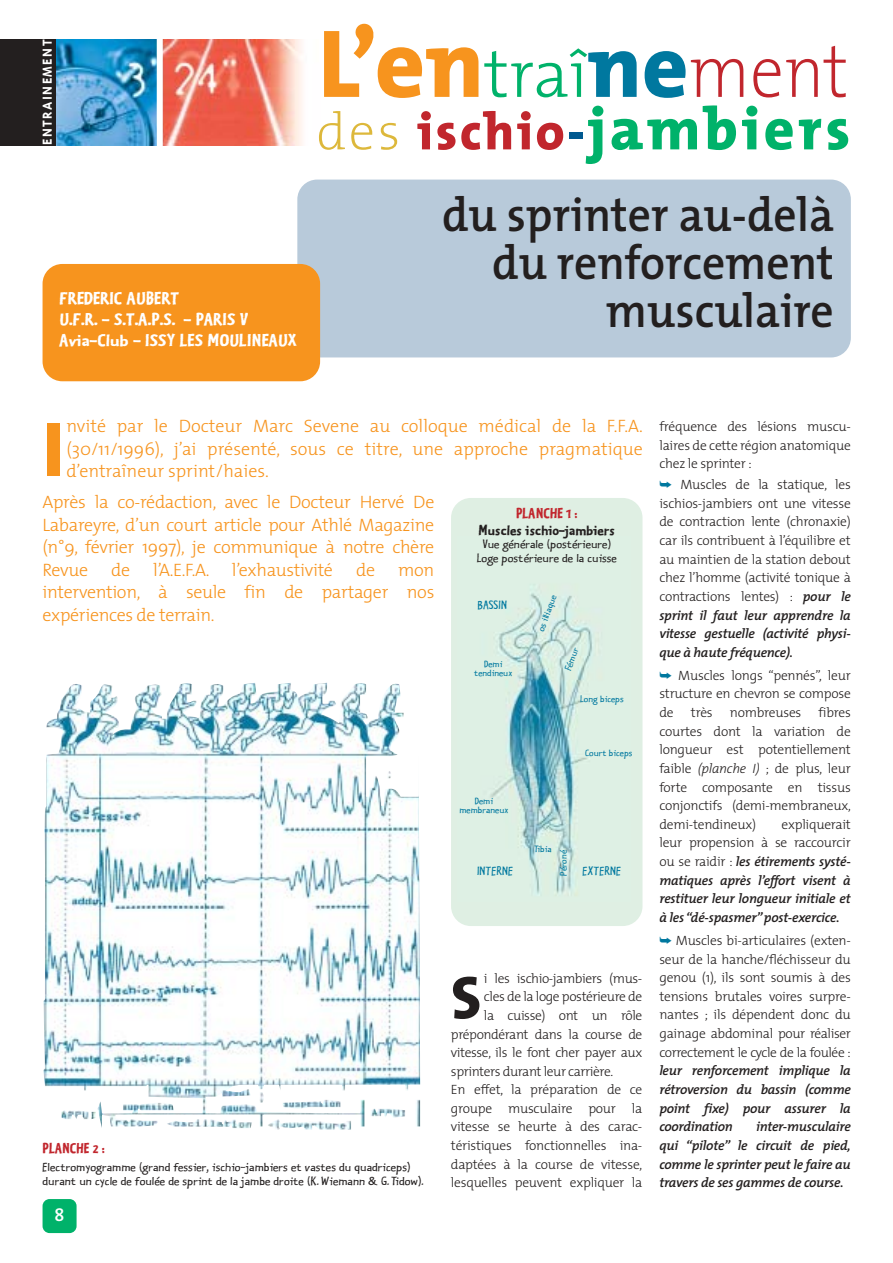
<style>
.page{position:relative;width:893px;height:1263px;background:#fff}
.page>*{position:absolute;margin:0;border:0;box-sizing:border-box;transform-origin:0 0}
.t1{font:800 97.5px "The Mix";color:#f7941e}
.t2{font:800 78px "The Mix";color:#f7941e}
.t3{font:800 60.75px "The Mix";color:#231f1f}
.t4{font:800 60px "The Mix";letter-spacing:.06em;color:#00b26a}
.t5{font:600 48px/48px "The Mix";color:#231f1f;text-align:right;scale:.95 1}
.t6{font:300 18px/22.5px "The Mix";letter-spacing:-.02em;color:#f7941e;text-align:justify}
.t7{font:18px/21px "Kosmik Bold One";color:#fff;scale:1.3 1}
.t8{font:600 18px "The Mix";color:#fff}
.t9{font:15px "Kosmik Bold One";color:#231f1f;scale:1.2 1}
.t10{font:15px "Kosmik Bold One";color:#c1262d;scale:1.2 1}
.t11{font:700 15px "Triplex";letter-spacing:.1em;color:#fff}
.t12{font:300 13.5px/18.6px "The Mix";letter-spacing:-.02em;color:#231f1f;text-align:justify}
.t13{font:italic 600 13.5px/18.6px "The Mix";letter-spacing:-.02em;color:#231f1f;text-align:justify}
.t14{font:13.5px/13.5px "Kosmik Plain One";color:#231f1f;text-align:center;scale:1.2 1}
.t15{font:13.5px "Kosmik Plain One";color:#00789f;scale:1.2 1}
.t16{font:10.5px/9px "Kosmik Plain One";color:#00789f;text-align:center;scale:1.2 1}
.s1{font-weight:300;font-size:67.5px;color:#00b26a}
.s2{font-size:90px;color:#00789f}
.s3{font-weight:200;font-size:75px;color:#c1262d}
.s4{font-weight:200;font-size:52.5px;color:#ddb83b}
.s5{font-size:52.5px;color:#c1262d}
.s6{font-size:52.5px;color:#005990}
.s7{color:#00789f}
.s8{font-weight:600;font-style:italic}
.s9{font-style:italic}
.s10{font-weight:300;font-style:normal}
</style>
<div class="page">
<div style="left:297px;top:180px;width:553px;height:177px;background:#b8cada;border-radius:20px"></div>
<div style="left:43px;top:264px;width:277px;height:117px;background:#f7941e;border-radius:20px"></div>
<img style="left:55px;top:40px;width:248px;height:106px">
<div style="left:157px;top:34px;width:6px;height:116px;background:#fff"></div>
<div style="left:0;top:39px;width:55px;height:107px;background:#231f1f"></div>
<div style="left:43px;top:1199px;width:34px;height:34px;background:#00b26a;border-radius:7px"></div>
<div style="left:451px;top:498px;width:191px;height:428px;background:#dfefe3;border-radius:20px"></div>
<img style="left:490px;top:593px;width:103px;height:302px">
<img style="left:43px;top:682px;width:377px;height:446px">
<p class="t11" style="left:41px;top:145px;width:107px;rotate:-90deg">ENTRAINEMENT</p>
<h3 class="t7" style="left:60px;top:290px;width:184px">FREDERIC AUBERT<br>U.F.R. - S.T.A.P.S. - PARIS V<br>Avia-Club - ISSY LES MOULINEAUX</h3>
<h1 class="t1" style="left:318px;top:28px;width:531px">L’en<span class="s1">traî</span><span class="s2">ne</span><span class="s3">ment</span></h1>
<h3 class="t4" style="left:316px;top:107px;width:535px"><span class="s4">des</span> <span class="s5">ischio</span><span class="s6">-</span>jambiers</h3>
<h3 class="t5" style="left:442px;top:196px;width:414px">du sprinter au-delà du renforcement musculaire</h3>
<h2 class="t2" style="left:43px;top:421px;width:23px">I</h2>
<h3 class="t6" style="left:66px;top:417px;width:578px">nvité par le Docteur Marc Sevene au colloque médical de la F.F.A. (30/11/1996), j’ai présenté, sous ce titre, une approche pragmatique d’entraîneur sprint/haies.</h3>
<h3 class="t6" style="left:43px;top:493px;width:393px">Après la co-rédaction, avec le Docteur Hervé De Labareyre, d’un court article pour Athlé Magazine (n°9, février 1997), je communique à notre chère Revue</h3>
<p class="t10" style="left:516px;top:508px;width:53px">PLANCHE 1 :</p>
<p class="t9" style="left:478px;top:525px;width:115px">Muscles ischio-jambiers</p>
<p class="t14" style="left:477px;top:537px;width:118px">Vue générale (postérieure)<br>Loge postérieure de la cuisse</p>
<p class="t15" style="left:477px;top:596px;width:26px">BASSIN</p>
<h3 class="t6" style="left:111px;top:560px;width:20px">de</h3>
<h3 class="t6" style="left:153px;top:560px;width:181px">l’A.E.F.A. l’exhaustivité</h3>
<h3 class="t6" style="left:356px;top:560px;width:20px">de</h3>
<h3 class="t6" style="left:43px;top:560px;width:393px;text-indent:355px">mon intervention, à seule fin de partager nos expériences de terrain.</h3>
<p class="t16" style="left:536px;top:629px;width:33px;rotate:-70deg">os illiaque</p>
<p class="t16" style="left:474px;top:659px;width:33px">Demi tendineux</p>
<p class="t16" style="left:459px;top:796px;width:42px">Demi membraneux</p>
<p class="t16" style="left:563px;top:669px;width:22px;rotate:-70deg">Fémur</p>
<p class="t16" style="left:580px;top:694px;width:38px">Long biceps</p>
<p class="t16" style="left:585px;top:748px;width:41px">Court biceps</p>
<p class="t16" style="left:534px;top:844px;width:16px">Tibia</p>
<p class="t16" style="left:558px;top:876px;width:23px;rotate:-90deg">Péroné</p>
<p class="t15" style="left:477px;top:863px;width:32px">INTERNE</p>
<p class="t15" style="left:582px;top:863px;width:34px">EXTERNE</p>
<p class="t10" style="left:43px;top:1143px;width:54px">PLANCHE 2 :</p>
<p class="t14" style="left:43px;top:1160px;width:319px;text-align:left">Electromyogramme (grand fessier, ischio-jambiers et vastes du quadriceps) durant un cycle de foulée de sprint de la jambe droite (K. Wiemann &amp; G. Tidow).</p>
<h3 class="t8" style="left:55px;top:1208px;width:11px">8</h3>
<h3 class="t3" style="left:451px;top:976px;width:32px">S</h3>
<p class="t12" style="left:484px;top:970px;width:160px">i les ischio-jambiers (mus-</p>
<p class="t12" style="left:484px;top:989px;width:160px">cles de la loge postérieure de</p>
<p class="t12" style="left:484px;top:1007px;width:160px">la cuisse) ont un rôle</p>
<p class="t12" style="left:451px;top:1026px;width:193px">prépondérant dans la course de</p>
<p class="t12" style="left:451px;top:1045px;width:193px">vitesse, ils le font cher payer aux</p>
<p class="t12" style="left:451px;top:1063px;width:164px">sprinters durant leur carrière.</p>
<p class="t12" style="left:451px;top:1082px;width:193px">En effet, la préparation de ce</p>
<p class="t12" style="left:451px;top:1100px;width:193px">groupe musculaire pour la</p>
<p class="t12" style="left:451px;top:1119px;width:193px">vitesse se heurte à des carac-</p>
<p class="t12" style="left:451px;top:1137px;width:193px">téristiques fonctionnelles ina-</p>
<p class="t12" style="left:451px;top:1156px;width:193px">daptées à la course de vitesse,</p>
<p class="t12" style="left:451px;top:1175px;width:193px">lesquelles peuvent expliquer la</p>
<p class="t12" style="left:659px;top:419px;width:193px">fréquence des lésions muscu&shy;laires de cette région anatomique chez le sprinter :</p>
<p class="t12" style="left:659px;top:477px;width:193px"><span class="s7">➥</span> Muscles de la statique, les ischios-jambiers ont une vitesse de contraction lente (chronaxie) car ils contribuent à l’équilibre et au maintien de la station debout chez l’homme (activité tonique à contractions lentes) : <span class="s8">pour le sprint il faut leur apprendre la vitesse gestuelle (activité physi&shy;que à haute fréquence).</span></p>
<p class="t12" style="left:659px;top:667px;width:193px"><span class="s7">➥</span> Muscles longs “pennés”, leur structure en chevron se compose de</p>
<p class="t12" style="left:659px;top:704px;width:193px;text-indent:159px">fibres courtes dont la variation de longueur est potentiellement faible <span class="s9">(planche I)</span> ; de plus, leur forte composante en tissus conjonctifs (demi-membraneux, demi-tendineux)</p>
<p class="t12" style="left:691px;top:704px;width:23px">très</p>
<p class="t12" style="left:729px;top:704px;width:73px">nombreuses</p>
<p class="t13" style="left:659px;top:816px;width:193px;text-indent:122px"><span class="s10">expliquerait leur propension à se raccourcir ou se raidir :</span> les étirements systé&shy;matiques après l’effort visent à restituer leur longueur initiale et à les “dé-spasmer” post-exercice.</p>
<p class="t12" style="left:659px;top:932px;width:193px"><span class="s7">➥</span> Muscles bi-articulaires (exten&shy;seur de la hanche/fléchisseur du genou (1), ils sont soumis à des tensions brutales voires surpre&shy;nantes ; ils dépendent donc du gainage abdominal pour réaliser correctement le cycle de la foulée :</p>
<p class="t13" style="left:659px;top:1062px;width:193px">leur renforcement implique la rétroversion du bassin (comme point fixe) pour assurer la coordination</p>
<p class="t13" style="left:659px;top:1118px;width:193px;text-indent:97px">inter-musculaire qui “pilote” le circuit de pied, comme le sprinter peut le faire au travers de ses gammes de course.</p>
</div>
